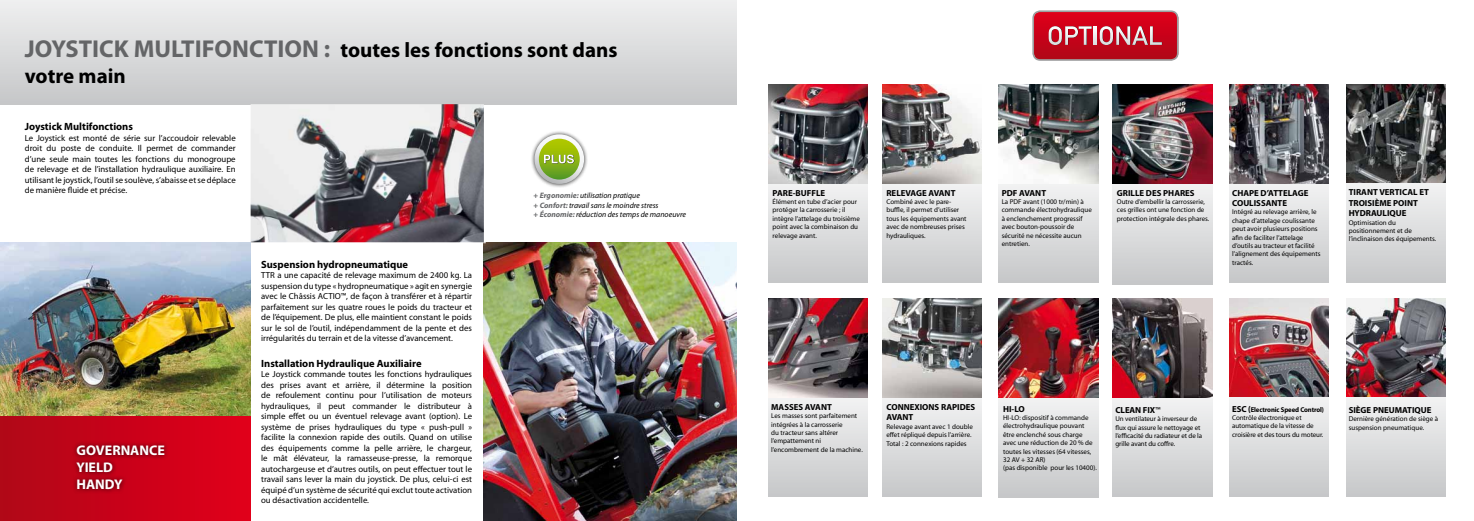
<style>
.page{position:relative;width:1474px;height:521px;background:#fff}
.page>*{position:absolute;margin:0;border:0;box-sizing:border-box;transform-origin:0 0}
.t1{font:700 21px/25.2px "Myriad Pro";color:#000}
.t2{font:700 14px/16.8px "Myriad Pro";color:#fff}
.t3{font:700 10.5px "Myriad Pro";color:#000}
.t4{font:8.75px/10.5px "Myriad Pro";color:#000;text-align:justify}
.t5{font:700 8.75px/10.5px "Myriad Pro";color:#000}
.t6{font:italic 7.88px/9.5px "Myriad Pro";color:#000}
.t7{font:7px/8.4px "Myriad Pro";color:#000}
.s1{font-size:24.5px;color:#646567}
.s2{font-weight:700;color:#646567}
.s3{font-weight:400}
.s4{font-weight:700;font-size:8.75px}
.s5{font-weight:700}
</style>
<div class="page">
<div style="left:0;top:0;width:737px;height:104px;background:linear-gradient(to bottom,#eff0f0,#c6c7c9)"></div>
<img style="left:484px;top:242px;width:253px;height:279px">
<svg style="left:251px;top:242px;width:235px;height:1px"></svg>
<img style="left:251px;top:104px;width:233px;height:138px">
<img style="left:0;top:243px;width:251px;height:174px">
<div style="left:768px;top:183px;width:99px;height:99px;background:linear-gradient(to bottom,#f2f3f3,#c6c7c9)"></div>
<div style="left:768px;top:398px;width:99px;height:99px;background:linear-gradient(to bottom,#f2f2f3,#c6c7c9)"></div>
<img style="left:768px;top:84px;width:99px;height:99px">
<div style="left:882px;top:183px;width:99px;height:99px;background:linear-gradient(to bottom,#f2f3f3,#c6c7c9)"></div>
<div style="left:882px;top:398px;width:99px;height:99px;background:linear-gradient(to bottom,#f2f2f3,#c6c7c9)"></div>
<div style="left:998px;top:183px;width:100px;height:99px;background:linear-gradient(to bottom,#f2f3f3,#c6c7c9)"></div>
<div style="left:1112px;top:185px;width:99px;height:99px;background:linear-gradient(to bottom,#f2f2f3,#c6c7c9)"></div>
<div style="left:998px;top:398px;width:100px;height:99px;background:linear-gradient(to bottom,#f2f2f3,#c6c7c9)"></div>
<div style="left:1229px;top:183px;width:99px;height:99px;background:linear-gradient(to bottom,#f2f3f3,#c6c7c9)"></div>
<div style="left:1112px;top:398px;width:99px;height:99px;background:linear-gradient(to bottom,#f2f2f3,#c6c7c9)"></div>
<svg style="left:1032px;top:10px;width:146px;height:51px;background:#c72e40"></svg>
<img style="left:882px;top:84px;width:99px;height:99px">
<img style="left:768px;top:298px;width:99px;height:100px">
<img style="left:1112px;top:84px;width:99px;height:99px">
<img style="left:1229px;top:84px;width:99px;height:99px">
<img style="left:1346px;top:84px;width:99px;height:99px">
<img style="left:1346px;top:298px;width:99px;height:100px">
<img style="left:1112px;top:298px;width:99px;height:100px">
<img style="left:1229px;top:298px;width:99px;height:100px">
<img style="left:998px;top:298px;width:100px;height:99px">
<img style="left:882px;top:298px;width:99px;height:100px">
<div style="left:1229px;top:398px;width:99px;height:99px;background:linear-gradient(to bottom,#f2f2f3,#c6c7c9)"></div>
<div style="left:1345px;top:398px;width:100px;height:99px;background:linear-gradient(to bottom,#f2f2f3,#c6c7c9)"></div>
<div style="left:1345px;top:183px;width:100px;height:99px;background:linear-gradient(to bottom,#f2f3f3,#c6c7c9)"></div>
<div style="left:0;top:417px;width:251px;height:104px;background:linear-gradient(to right,#b10717,#e1001a)"></div>
<div style="left:71px;top:440px;width:98px;height:54px;background:#000;opacity:.75"></div>
<img style="left:998px;top:84px;width:100px;height:99px">
<div style="left:530px;top:130px;width:58px;height:58px;background:#000;opacity:.75"></div>
<svg style="left:536px;top:136px;width:46px;height:46px"></svg>
<div style="left:534px;top:134px;width:50px;height:50px;border:4px solid #fff;border-radius:50%"></div>
<svg style="left:544px;top:155px;width:30px;height:9px"></svg>
<h1 class="t1" style="left:25px;top:37px;width:594px"><span class="s1">JOYSTICK MULTIFONCTION :</span> toutes les fonctions sont dans votre main</h1>
<h3 class="t3" style="left:25px;top:120px;width:110px">Joystick Multifonctions</h3>
<p class="t4" style="left:25px;top:133px;width:212px">Le Joystick est monté de série sur l’accoudoir relevable droit du poste de conduite. Il permet de commander d’une seule main toutes les fonctions du monogroupe de relevage et de l’installation hydraulique auxiliaire. En utilisant le joystick, l’outil se soulève, s’abaisse et se déplace de manière fluide et précise.</p>
<h2 class="t2" style="left:76px;top:441px;width:90px">GOVERNANCE<br>YIELD<br>HANDY</h2>
<h3 class="t3" style="left:261px;top:257px;width:148px">Suspension hydropneumatique</h3>
<p class="t4" style="left:261px;top:270px;width:212px">TTR a une capacité de relevage maximum de 2400 kg. La suspension du type « hydropneumatique » agit en synergie avec le Châssis ACTIO™, de façon à transférer et à répartir parfaitement sur les quatre roues le poids du tracteur et de l’équipement. De plus, elle maintient constant le poids sur le sol de l’outil, indépendamment de la pente et des irrégularités du terrain et de la vitesse d’avancement.</p>
<h3 class="t3" style="left:261px;top:356px;width:162px">Installation Hydraulique Auxiliaire</h3>
<p class="t4" style="left:261px;top:369px;width:212px">Le Joystick commande toutes les fonctions hydrauliques des prises avant et arrière, il détermine la position de refoulement continu pour l’utilisation de moteurs hydrauliques, il peut commander le distributeur à simple effet ou un éventuel relevage avant (option). Le système de prises hydrauliques du type « push-pull » facilite la connexion rapide des outils. Quand on utilise des équipements comme la pelle arrière, le chargeur, le mât élévateur, la ramasseuse-presse, la remorque autochargeuse et d’autres outils, on peut effectuer tout le travail sans lever la main du joystick. De plus, celui-ci est équipé d’un système de sécurité qui exclut toute activation ou désactivation accidentelle.</p>
<p class="t6" style="left:533px;top:191px;width:154px"><span class="s2">+ Ergonomie:</span> utilisation pratique<br><span class="s2">+ Confort:</span>travail sans le moindre stress<br><span class="s2">+ Économie:</span>réduction des temps de manoeuvre</p>
<p class="t5" style="left:772px;top:187px;width:54px">PARE-BUFFLE</p>
<p class="t7" style="left:772px;top:197px;width:89px">Élément en tube d’acier pour protéger la carrosserie ; il intègre l’attelage du troisième point avec la combinaison du relevage avant.</p>
<p class="t5" style="left:886px;top:187px;width:70px">RELEVAGE AVANT</p>
<p class="t7" style="left:886px;top:197px;width:82px">Combiné avec le pare&shy;buffle, il permet d’utiliser tous les équipements avant avec de nombreuses prises hydrauliques.</p>
<p class="t5" style="left:1001px;top:187px;width:46px">PDF AVANT</p>
<p class="t7" style="left:1001px;top:197px;width:92px">La PDF avant (1000 tr/min) à commande électrohydraulique à enclenchement progressif avec bouton-poussoir de sécurité ne nécessite aucun entretien.</p>
<p class="t5" style="left:1116px;top:187px;width:79px">GRILLE DES PHARES</p>
<p class="t7" style="left:1116px;top:197px;width:94px">Outre d’embellir la carrosserie, ces grilles ont une fonction de protection intégrale des phares.</p>
<p class="t5" style="left:1232px;top:187px;width:78px">CHAPE D’ATTELAGE<br>COULISSANTE</p>
<p class="t7" style="left:1232px;top:208px;width:90px">Intégré au relevage arrière, le chape d’attelage coulissante peut avoir plusieurs positions afin de faciliter l’attelage d’outils au tracteur et facilité l’alignement des équipements tractés.</p>
<p class="t5" style="left:1348px;top:187px;width:82px">TIRANT VERTICAL ET<br>TROISIÈME POINT<br>HYDRAULIQUE</p>
<p class="t7" style="left:1348px;top:218px;width:89px">Optimisation du positionnement et de l’inclinaison des équipements.</p>
<p class="t5" style="left:771px;top:401px;width:62px">MASSES AVANT</p>
<p class="t7" style="left:771px;top:411px;width:93px">Les masses sont parfaitement intégrées à la carrosserie<br>du tracteur sans altérer l’empattement ni l’encombrement de la machine.</p>
<p class="t5" style="left:886px;top:401px;width:90px">CONNEXIONS RAPIDES<br>AVANT</p>
<p class="t7" style="left:886px;top:422px;width:88px">Relevage avant avec 1 double effet répliqué depuis l’arrière.<br>Total : 2 connexions rapides</p>
<p class="t5" style="left:1003px;top:403px;width:23px">HI-LO</p>
<p class="t7" style="left:1003px;top:413px;width:95px">HI-LO: dispositif à commande électrohydraulique pouvant être enclenché sous charge avec une réduction de 20 % de toutes les vitesses (64 vitesses,<br>32 AV + 32 AR)<br>(pas disponible pour les 10400).</p>
<p class="t5" style="left:1115px;top:404px;width:46px">CLEAN FIX<span class="s3">™</span></p>
<p class="t7" style="left:1115px;top:414px;width:88px">Un ventilateur à inverseur de flux qui assure le nettoyage et l’efficacité du radiateur et de la grille avant du coffre.</p>
<p class="t7" style="left:1232px;top:405px;width:93px"><span class="s4">ESC (</span><span class="s5">Electronic Speed Control)<br></span>Contrôle électronique et automatique de la vitesse de croisière et des tours du moteur.</p>
<p class="t5" style="left:1348px;top:404px;width:84px">SIÈGE PNEUMATIQUE</p>
<p class="t7" style="left:1348px;top:414px;width:91px">Dernière génération de siège à suspension pneumatique.</p>
</div>
